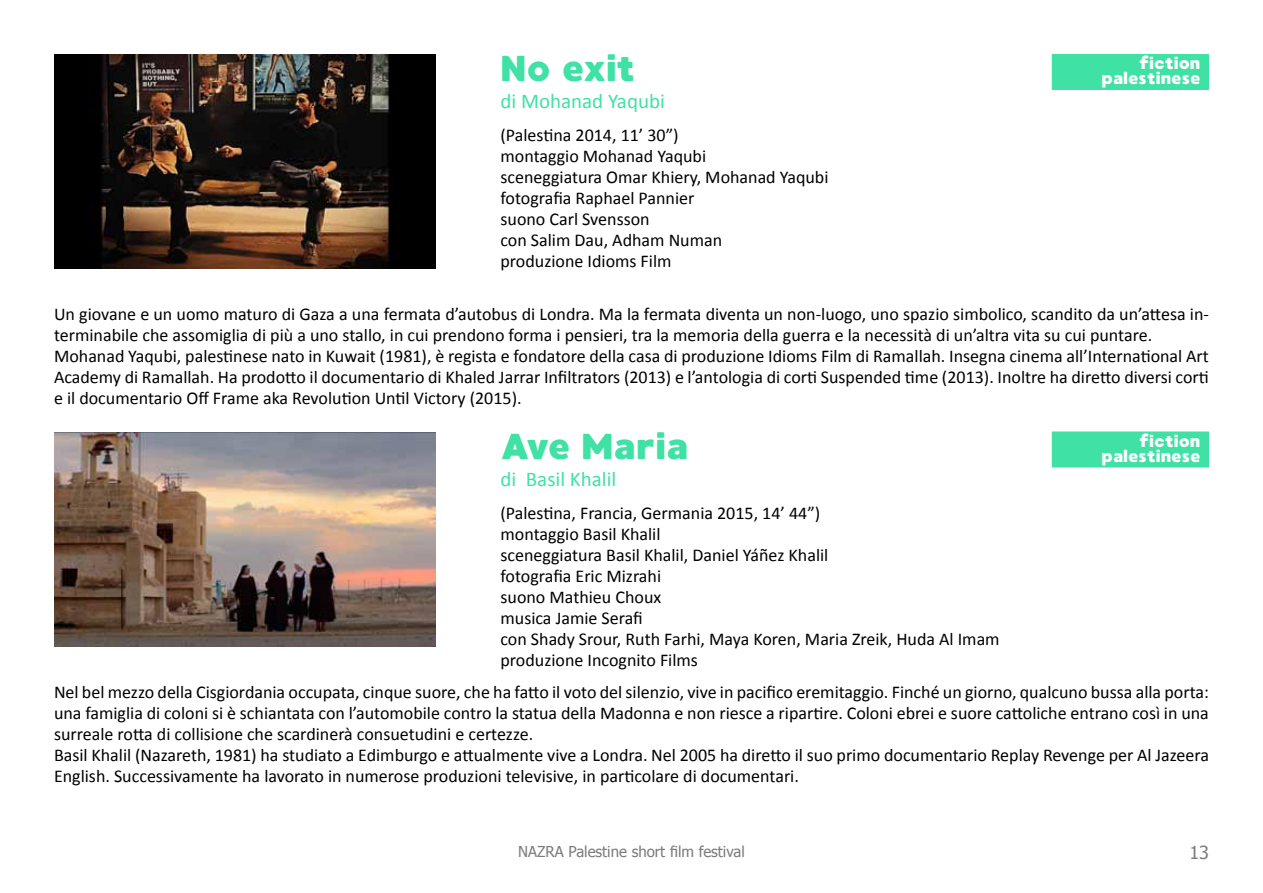
<style>
.page{position:relative;width:1263px;height:893px;background:#fff}
.page>*{position:absolute;margin:0;border:0;box-sizing:border-box;transform-origin:0 0}
.t1{font:36px "MADE Waffle Soft";letter-spacing:-.005em;color:#3fe1a5}
.t2{font:21px "Calibri";color:#3fe1a5}
.t3{font:18px/21px "Calibri";color:#000}
.t4{font:18px "Tahoma";color:#7b7c7e}
.t5{font:16.5px/15px "MADE Waffle Soft";color:#fff;text-align:right}
.t6{font:15px "Tahoma";color:#7b7c7e}
</style>
<div class="page">
<img style="left:54px;top:54px;width:382px;height:215px">
<img style="left:54px;top:433px;width:382px;height:213px">
<div style="left:1052px;top:54px;width:157px;height:36px;background:#3fe1a5"></div>
<div style="left:1052px;top:431px;width:157px;height:36px;background:#3fe1a5;border:2px solid #3fe1a5"></div>
<h1 class="t1" style="left:500px;top:46px;width:136px">No exit</h1>
<p class="t2" style="left:500px;top:92px;width:166px">di Mohanad Yaqubi</p>
<p class="t3" style="left:500px;top:126px;width:329px">(Palestina 2014, 11’ 30”)<br>montaggio Mohanad Yaqubi<br>sceneggiatura Omar Khiery, Mohanad Yaqubi fotografia Raphael Pannier<br>suono Carl Svensson<br>con Salim Dau, Adham Numan<br>produzione Idioms Film</p>
<p class="t5" style="left:1101px;top:57px;width:100px">fiction palestinese</p>
<p class="t3" style="left:54px;top:305px;width:1156px">Un giovane e un uomo maturo di Gaza a una fermata d’autobus di Londra. Ma la fermata diventa un non-luogo, uno spazio simbolico, scandito da un’attesa in&shy;terminabile che assomiglia di più a uno stallo, in cui prendono forma i pensieri, tra la memoria della guerra e la necessità di un’altra vita su cui puntare.<br>Mohanad Yaqubi, palestinese nato in Kuwait (1981), è regista e fondatore della casa di produzione Idioms Film di Ramallah. Insegna cinema all’International Art Academy di Ramallah. Ha prodotto il documentario di Khaled Jarrar Infiltrators (2013) e l’antologia di corti Suspended time (2013). Inoltre ha diretto diversi corti e il documentario Off Frame aka Revolution Until Victory (2015).</p>
<h1 class="t1" style="left:500px;top:425px;width:190px">Ave Maria</h1>
<p class="t2" style="left:500px;top:471px;width:117px">di Basil Khalil</p>
<p class="t3" style="left:500px;top:504px;width:501px">(Palestina, Francia, Germania 2015, 14’ 44”)<br>montaggio Basil Khalil<br>sceneggiatura Basil Khalil, Daniel Yáñez Khalil<br>fotografia Eric Mizrahi<br>suono Mathieu Choux<br>musica Jamie Serafi<br>con Shady Srour, Ruth Farhi, Maya Koren, Maria Zreik, Huda Al Imam produzione Incognito Films</p>
<p class="t5" style="left:1101px;top:434px;width:100px">fiction palestinese</p>
<p class="t3" style="left:54px;top:683px;width:1156px">Nel bel mezzo della Cisgiordania occupata, cinque suore, che ha fatto il voto del silenzio, vive in pacifico eremitaggio. Finché un giorno, qualcuno bussa alla porta: una famiglia di coloni si è schiantata con l’automobile contro la statua della Madonna e non riesce a ripartire. Coloni ebrei e suore cattoliche entrano così in una surreale rotta di collisione che scardinerà consuetudini e certezze.<br>Basil Khalil (Nazareth, 1981) ha studiato a Edimburgo e attualmente vive a Londra. Nel 2005 ha diretto il suo primo documentario Replay Revenge per Al Jazeera English. Successivamente ha lavorato in numerose produzioni televisive, in particolare di documentari.</p>
<p class="t6" style="left:518px;top:842px;width:228px">NAZRA Palestine short film festival</p>
<p class="t4" style="left:1189px;top:841px;width:21px">13</p>
</div>
